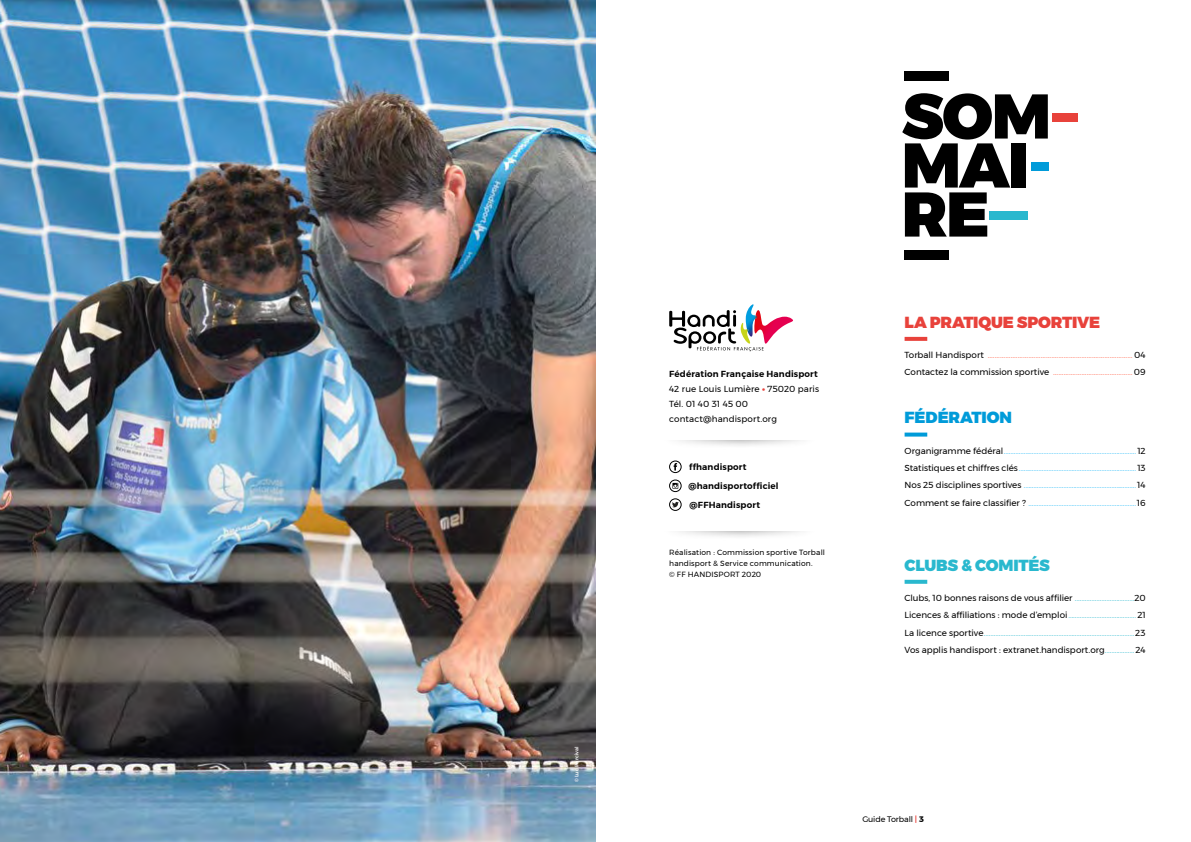
<style>
.page{position:relative;width:1191px;height:842px;background:#fff}
.page>*{position:absolute;margin:0;border:0;box-sizing:border-box;transform-origin:0 0}
.t1{font:900 63px/49px "Montserrat";letter-spacing:-.02em;color:#000}
.t2{font:900 16px "Montserrat";letter-spacing:-.015em;color:#e8423b}
.t3{font:900 16px "Montserrat";letter-spacing:-.015em;color:#29b8ce}
.t4{font:900 16px "Montserrat";letter-spacing:-.005em;color:#009bd9}
.t5{font:300 8.8px/17.2px "Montserrat";color:#1fb8f9;text-align:justify}
.t6{font:300 8.8px/17.2px "Montserrat";color:#29b8ce;text-align:justify}
.t7{font:8.8px/17.2px "Montserrat";letter-spacing:-.005em;color:#ff8572}
.t8{font:8.8px/15px "Montserrat";letter-spacing:.01em;color:#000}
.t9{font:600 8.8px/19px "Montserrat";letter-spacing:.015em;color:#000}
.t10{font:8px "Montserrat";letter-spacing:-.015em;color:#000}
.t11{font:7.5px/11px "Montserrat";letter-spacing:.015em;color:#000}
.t12{font:500 5px "Montserrat";letter-spacing:.025em;color:#fff}
.s1{font-weight:600}
.s2{font-weight:800;color:#e8423b}
.s3{color:#e8423b}
.s4{color:#009bd9}
.s5{color:#29b8ce}
.s6{color:#000}
.s7{font-weight:400;color:#000}
.s8{font-weight:600;color:#e8423b}
.s9{font-weight:700}
</style>
<div class="page">
<svg style="left:904px;top:337px;width:23px;height:4px"></svg>
<svg style="left:904px;top:433px;width:23px;height:4px"></svg>
<svg style="left:904px;top:580px;width:23px;height:4px"></svg>
<div style="left:904px;top:250px;width:45px;height:9px;background:#000"></div>
<div style="left:904px;top:71px;width:45px;height:9px;background:#000"></div>
<img style="left:0;top:0;width:595px;height:842px">
<div style="left:658px;top:417px;width:165px;height:32px;background:#000;opacity:.5"></div>
<div style="left:646px;top:410px;width:186px;height:29px;background:#fff"></div>
<div style="left:658px;top:509px;width:165px;height:32px;background:#000;opacity:.5"></div>
<div style="left:646px;top:502px;width:186px;height:29px;background:#fff"></div>
<svg style="left:672px;top:502px;width:7px;height:5px"></svg>
<div style="left:669px;top:498px;width:12px;height:13px;border:1px solid #000;border-radius:50%"></div>
<svg style="left:673px;top:463px;width:4px;height:7px"></svg>
<div style="left:669px;top:461px;width:12px;height:12px;border:1px solid #000;border-radius:50%"></div>
<svg style="left:672px;top:483px;width:6px;height:6px"></svg>
<div style="left:669px;top:480px;width:12px;height:12px;border:1px solid #000;border-radius:50%"></div>
<svg style="left:669px;top:304px;width:124px;height:47px"></svg>
<p class="t12" style="left:573px;top:782px;width:38px;rotate:-90deg">© Luc Percival</p>
<p class="t8" style="left:669px;top:366px;width:151px"><span class="s1">Fédération Française Handisport<br></span>42 rue Louis Lumière <span class="s2">•</span> 75020 paris<br>Tél. 01 40 31 45 00 contact@handisport.org</p>
<p class="t9" style="left:688px;top:457px;width:92px">ffhandisport @handisportofficiel</p>
<p class="t9" style="left:689px;top:495px;width:72px">@FFHandisport</p>
<p class="t11" style="left:669px;top:547px;width:157px">Réalisation : Commission sportive Torball handisport &amp; Service communication.<br>© FF HANDISPORT 2020</p>
<h1 class="t1" style="left:901px;top:92px;width:177px">SOM<span class="s3">–<br></span>MAI<span class="s4">-<br></span>RE<span class="s5">—</span></h1>
<h2 class="t2" style="left:904px;top:309px;width:197px">LA PRATIQUE SPORTIVE</h2>
<p class="t7" style="left:904px;top:346px;width:242px"><span class="s6">Torball Handisport</span> .................................................................................. <span class="s6">04<br>Contactez la commission sportive</span> .............................................<span class="s6">09</span></p>
<h2 class="t4" style="left:904px;top:405px;width:109px">FÉDÉRATION</h2>
<p class="t5" style="left:904px;top:442px;width:242px"><span class="s7">Organigramme fédéral</span>................................................................................<span class="s7">12<br>Statistiques et chiffres clés</span>.......................................................................<span class="s7">13<br>Nos 25 disciplines sportives</span> ....................................................................<span class="s7">14<br>Comment se faire classifier ?</span> .................................................................<span class="s7">16</span></p>
<h2 class="t3" style="left:904px;top:552px;width:147px">CLUBS &amp; COMITÉS</h2>
<p class="t6" style="left:904px;top:589px;width:242px"><span class="s7">Clubs, 10 bonnes raisons de vous affilier</span> ....................................<span class="s7">20<br>Licences &amp; affiliations : mode d’emploi</span>.........................................<span class="s7">21<br>La licence sportive</span>...........................................................................................<span class="s7">23<br>Vos applis handisport : extranet.handisport.org</span>..................<span class="s7">24</span></p>
<p class="t10" style="left:862px;top:813px;width:63px">Guide Torball <span class="s8">|</span> <span class="s9">3</span></p>
</div>
